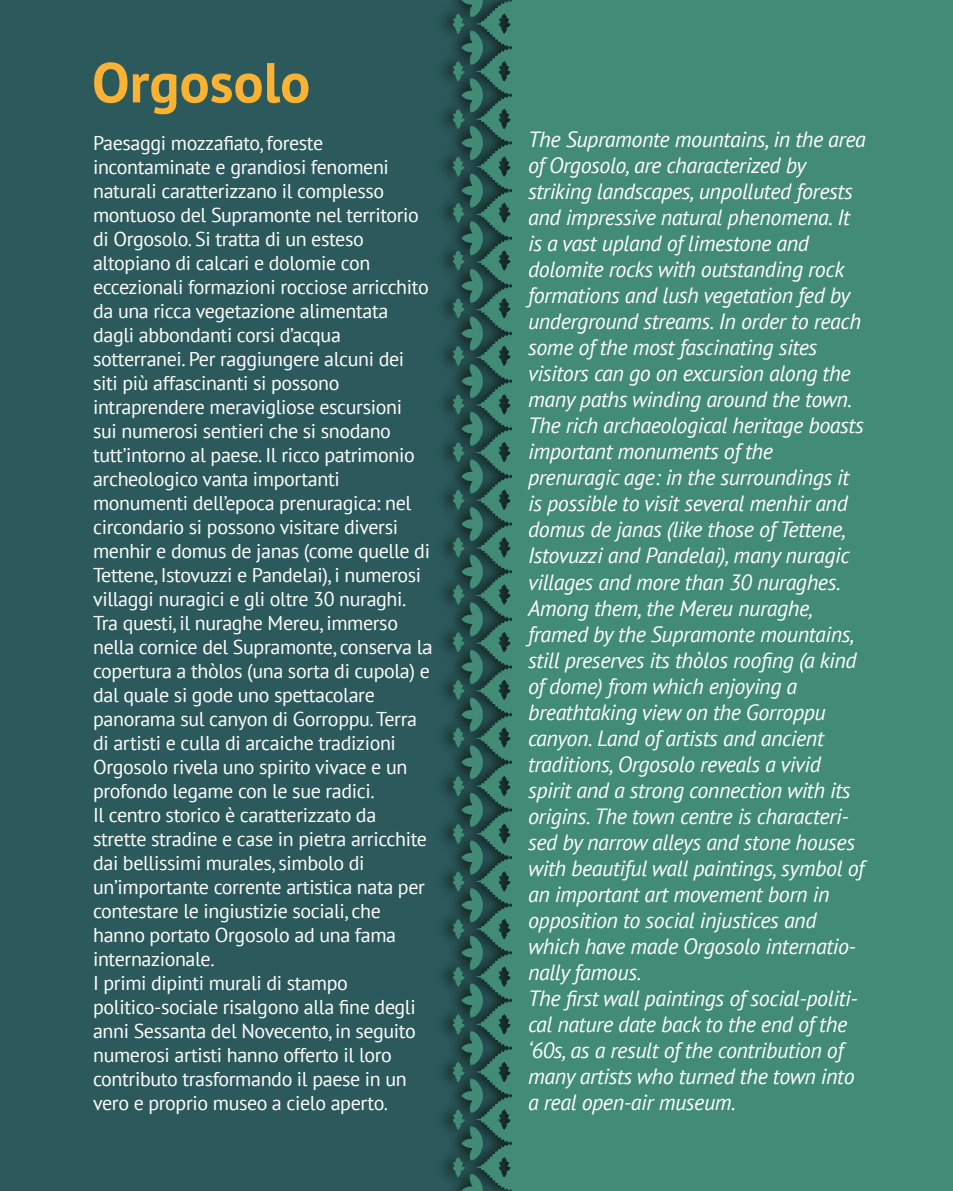
<style>
.page{position:relative;width:953px;height:1191px;background:#fff}
.page>*{position:absolute;margin:0;border:0;box-sizing:border-box;transform-origin:0 0}
.t1{font:700 56.2px "PT Sans";color:#f9b234}
.t2{font:italic 22px/26px "PT Sans";letter-spacing:-.02em;color:#fff}
.t3{font:20px/24px "PT Sans";letter-spacing:-.02em;color:#fff}
</style>
<div class="page">
<div style="left:0;top:0;width:527px;height:1191px;background:#2c5a5c"></div>
<svg style="left:452px;top:0;width:60px;height:1191px"></svg>
<div style="left:512px;top:0;width:440px;height:1191px;background:#418b77"></div>
<h1 class="t1" style="left:92px;top:45px;width:220px">Orgosolo</h1>
<p class="t3" style="left:93px;top:130px;width:340px">Paesaggi mozzafiato, foreste incontaminate e grandiosi fenomeni naturali caratterizzano il complesso montuoso del Supramonte nel territorio di Orgosolo. Si tratta di un esteso altopiano di calcari e dolomie con eccezionali formazioni rocciose arricchito da una ricca vegetazione alimentata dagli abbondanti corsi d’acqua sotterranei. Per raggiungere alcuni dei siti più affascinanti si possono intraprendere meravigliose escursioni<br>sui numerosi sentieri che si snodano tutt’intorno al paese. Il ricco patrimonio archeologico vanta importanti monumenti dell’epoca prenuragica: nel circondario si possono visitare diversi menhir e domus de janas (come quelle di Tettene, Istovuzzi e Pandelai), i numerosi villaggi nuragici e gli oltre 30 nuraghi.<br>Tra questi, il nuraghe Mereu, immerso nella cornice del Supramonte, conserva la copertura a thòlos (una sorta di cupola) e dal quale si gode uno spettacolare panorama sul canyon di Gorroppu. Terra di artisti e culla di arcaiche tradizioni Orgosolo rivela uno spirito vivace e un profondo legame con le sue radici.<br>Il centro storico è caratterizzato da strette stradine e case in pietra arricchite dai bellissimi murales, simbolo di un’importante corrente artistica nata per contestare le ingiustizie sociali, che hanno portato Orgosolo ad una fama internazionale.<br>I primi dipinti murali di stampo politico-sociale risalgono alla fine degli anni Sessanta del Novecento, in seguito numerosi artisti hanno offerto il loro contributo trasformando il paese in un vero e proprio museo a cielo aperto.</p>
<p class="t2" style="left:528px;top:126px;width:339px">The Supramonte mountains, in the area of Orgosolo, are characterized by striking landscapes, unpolluted forests and impressive natural phenomena. It is a vast upland of limestone and dolomite rocks with outstanding rock formations and lush vegetation fed by underground streams. In order to reach some of the most fascinating sites visitors can go on excursion along the many paths winding around the town.<br>The rich archaeological heritage boasts important monuments of the prenuragic age: in the surroundings it is possible to visit several menhir and domus de janas (like those of Tettene, Istovuzzi and Pandelai), many nuragic villages and more than 30 nuraghes.<br>Among them, the Mereu nuraghe, framed by the Supramonte mountains, still preserves its thòlos roofing (a kind of dome) from which enjoying a breathtaking view on the Gorroppu canyon. Land of artists and ancient traditions, Orgosolo reveals a vivid spirit and a strong connection with its origins. The town centre is characteri&shy;sed by narrow alleys and stone houses with beautiful wall paintings, symbol of an important art movement born in opposition to social injustices and which have made Orgosolo internatio&shy;nally famous.<br>The first wall paintings of social-politi&shy;cal nature date back to the end of the ‘60s, as a result of the contribution of many artists who turned the town into a real open-air museum.</p>
</div>
